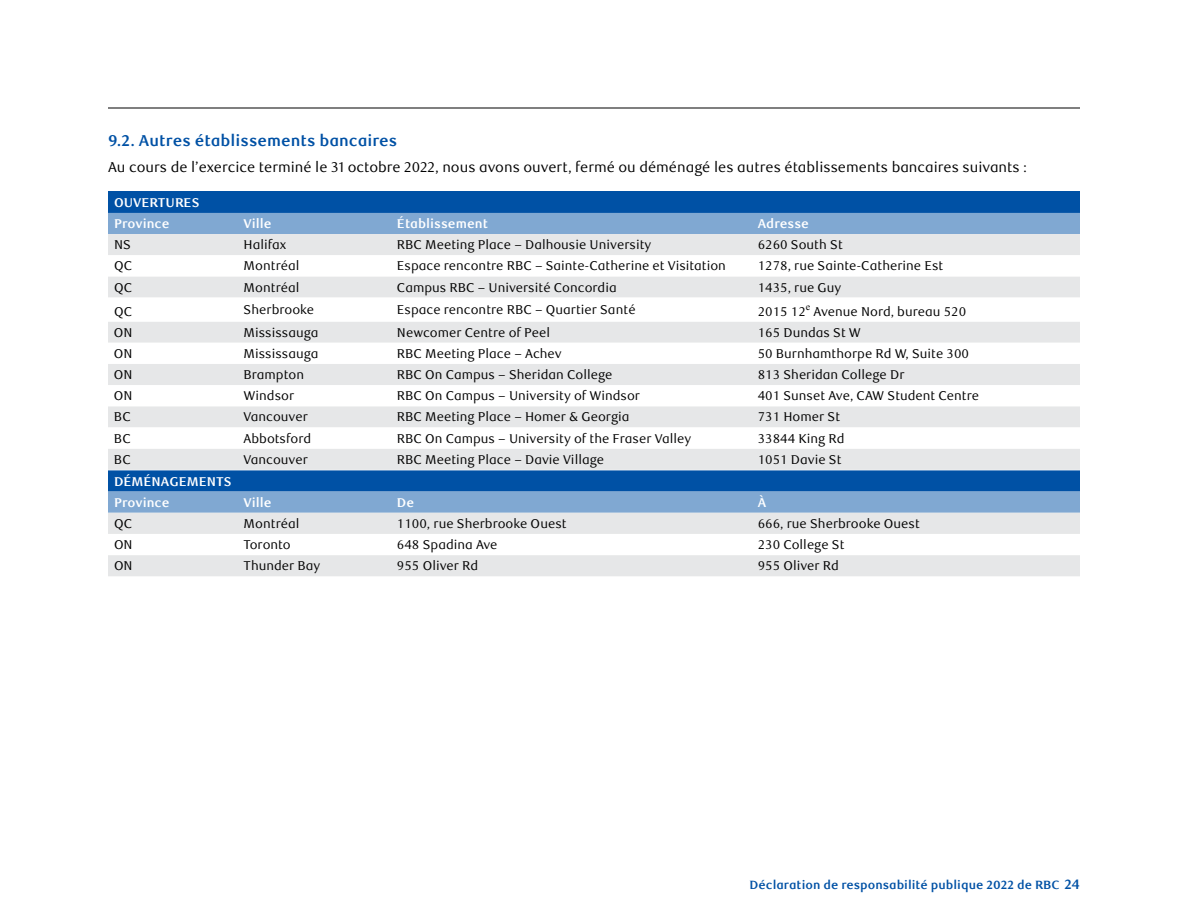
<style>
.page{position:relative;width:1188px;height:918px;background:#fff}
.page>*{position:absolute;margin:0;border:0;box-sizing:border-box;transform-origin:0 0}
.t1{font:700 15.75px "RBC Text";color:#0051a5}
.t2{font:14.25px "RBC Text";color:#000}
.t3{font:12.75px "RBC Text Tabular";color:#000}
.t4{font:700 12.75px/21.1px "RBC Text Tabular";color:#fff}
.t5{font:700 12px "RBC Text";color:#0051a5}
.s1{font-size:13.5px}
</style>
<div class="page">
<hr style="left:108px;top:108px;width:972px;height:1px;background:#000">
<svg style="left:108px;top:470px;width:972px;height:43px;background:#447fbd"></svg>
<div style="left:108px;top:513px;width:972px;height:63px;background:#e6e7e8"></div>
<svg style="left:108px;top:534px;width:972px;height:21px"></svg>
<div style="left:108px;top:192px;width:972px;height:21px;background:#0051a5"></div>
<div style="left:108px;top:213px;width:972px;height:21px;background:#80a8d2"></div>
<div style="left:108px;top:234px;width:972px;height:236px;background:#e6e7e8"></div>
<svg style="left:108px;top:255px;width:972px;height:194px"></svg>
<p class="t1" style="left:108px;top:132px;width:291px">9.2. Autres établissements bancaires</p>
<p class="t2" style="left:108px;top:159px;width:921px">Au cours de l’exercice terminé le 31 octobre 2022, nous avons ouvert, fermé ou déménagé les autres établissements bancaires suivants :</p>
<p class="t4" style="left:114px;top:192px;width:87px">OUVERTURES<br>Province</p>
<p class="t4" style="left:244px;top:213px;width:30px">Ville</p>
<p class="t4" style="left:397px;top:213px;width:92px">Établissement</p>
<p class="t4" style="left:758px;top:213px;width:53px">Adresse</p>
<p class="t3" style="left:114px;top:237px;width:18px">NS</p>
<p class="t3" style="left:244px;top:237px;width:44px">Halifax</p>
<p class="t3" style="left:397px;top:237px;width:256px">RBC Meeting Place – Dalhousie University</p>
<p class="t3" style="left:758px;top:237px;width:87px">6260 South St</p>
<p class="t3" style="left:114px;top:259px;width:20px">QC</p>
<p class="t3" style="left:244px;top:259px;width:57px">Montréal</p>
<p class="t3" style="left:397px;top:259px;width:330px">Espace rencontre RBC – Sainte-Catherine et Visitation</p>
<p class="t3" style="left:758px;top:259px;width:187px">1278, rue Sainte-Catherine Est</p>
<p class="t3" style="left:114px;top:280px;width:20px">QC</p>
<p class="t3" style="left:244px;top:280px;width:57px">Montréal</p>
<p class="t3" style="left:397px;top:280px;width:221px">Campus RBC – Université Concordia</p>
<p class="t3" style="left:758px;top:280px;width:85px">1435, rue Guy</p>
<p class="t3" style="left:114px;top:304px;width:20px">QC</p>
<p class="t3" style="left:244px;top:302px;width:72px">Sherbrooke</p>
<p class="t3" style="left:397px;top:302px;width:240px">Espace rencontre RBC – Quartier Santé</p>
<p class="t3" style="left:758px;top:304px;width:210px">2015 12<sup>e</sup> Avenue Nord, bureau 520</p>
<p class="t3" style="left:114px;top:325px;width:20px">ON</p>
<p class="t3" style="left:244px;top:325px;width:76px">Mississauga</p>
<p class="t3" style="left:397px;top:325px;width:155px">Newcomer Centre of Peel</p>
<p class="t3" style="left:758px;top:325px;width:105px">165 Dundas St W</p>
<p class="t3" style="left:114px;top:346px;width:20px">ON</p>
<p class="t3" style="left:244px;top:346px;width:76px">Mississauga</p>
<p class="t3" style="left:397px;top:346px;width:166px">RBC Meeting Place – Achev</p>
<p class="t3" style="left:758px;top:346px;width:213px">50 Burnhamthorpe Rd W, Suite 300</p>
<p class="t3" style="left:114px;top:367px;width:20px">ON</p>
<p class="t3" style="left:244px;top:367px;width:62px">Brampton</p>
<p class="t3" style="left:397px;top:367px;width:217px">RBC On Campus – Sheridan College</p>
<p class="t3" style="left:758px;top:367px;width:148px">813 Sheridan College Dr</p>
<p class="t3" style="left:114px;top:388px;width:20px">ON</p>
<p class="t3" style="left:244px;top:388px;width:52px">Windsor</p>
<p class="t3" style="left:397px;top:388px;width:245px">RBC On Campus – University of Windsor</p>
<p class="t3" style="left:758px;top:388px;width:223px">401 Sunset Ave, CAW Student Centre</p>
<p class="t3" style="left:114px;top:410px;width:18px">BC</p>
<p class="t3" style="left:244px;top:410px;width:66px">Vancouver</p>
<p class="t3" style="left:397px;top:410px;width:234px">RBC Meeting Place – Homer &amp; Georgia</p>
<p class="t3" style="left:758px;top:410px;width:84px">731 Homer St</p>
<p class="t3" style="left:114px;top:431px;width:18px">BC</p>
<p class="t3" style="left:244px;top:431px;width:69px">Abbotsford</p>
<p class="t3" style="left:397px;top:431px;width:296px">RBC On Campus – University of the Fraser Valley</p>
<p class="t3" style="left:758px;top:431px;width:88px">33844 King Rd</p>
<p class="t3" style="left:114px;top:452px;width:18px">BC</p>
<p class="t3" style="left:244px;top:452px;width:66px">Vancouver</p>
<p class="t3" style="left:397px;top:452px;width:209px">RBC Meeting Place – Davie Village</p>
<p class="t3" style="left:758px;top:452px;width:85px">1051 Davie St</p>
<p class="t4" style="left:114px;top:471px;width:119px">DÉMÉNAGEMENTS<br>Province</p>
<p class="t4" style="left:244px;top:492px;width:30px">Ville</p>
<p class="t4" style="left:397px;top:492px;width:19px">De</p>
<p class="t4" style="left:758px;top:492px;width:10px">À</p>
<p class="t3" style="left:114px;top:516px;width:20px">QC</p>
<p class="t3" style="left:244px;top:516px;width:57px">Montréal</p>
<p class="t3" style="left:397px;top:516px;width:171px">1100, rue Sherbrooke Ouest</p>
<p class="t3" style="left:758px;top:516px;width:164px">666, rue Sherbrooke Ouest</p>
<p class="t3" style="left:114px;top:537px;width:20px">ON</p>
<p class="t3" style="left:244px;top:537px;width:49px">Toronto</p>
<p class="t3" style="left:397px;top:537px;width:102px">648 Spadina Ave</p>
<p class="t3" style="left:758px;top:537px;width:88px">230 College St</p>
<p class="t3" style="left:114px;top:558px;width:20px">ON</p>
<p class="t3" style="left:244px;top:558px;width:78px">Thunder Bay</p>
<p class="t3" style="left:397px;top:558px;width:83px">955 Oliver Rd</p>
<p class="t3" style="left:758px;top:558px;width:83px">955 Oliver Rd</p>
<p class="t5" style="left:749px;top:878px;width:332px">Déclaration de responsabilité publique 2022 de RBC <span class="s1">24</span></p>
</div>
